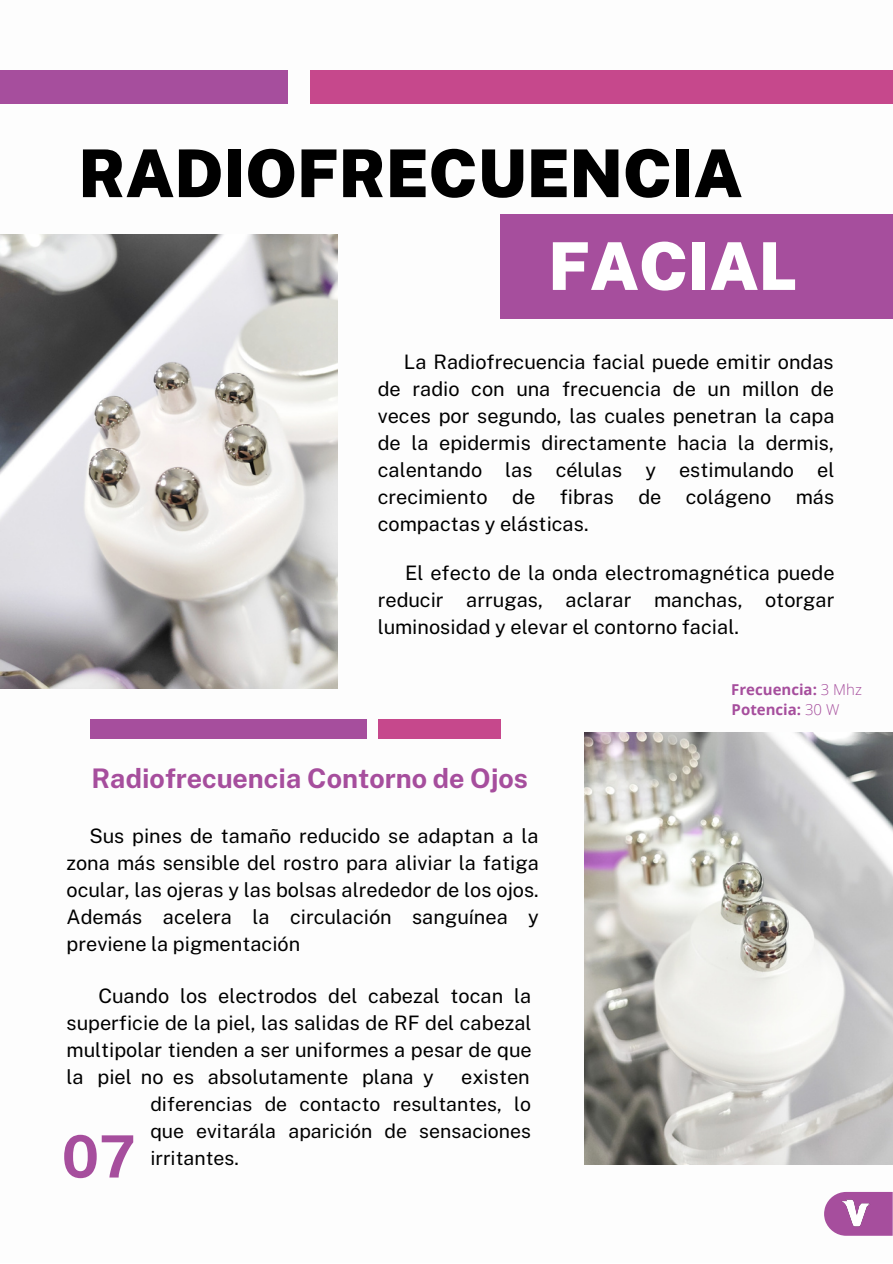
<style>
.page{position:relative;width:893px;height:1264px;background:#fff}
.page>*{position:absolute;margin:0;border:0;box-sizing:border-box;transform-origin:0 0}
.t1{font:900 66px "Public Sans";color:#000}
.t2{font:900 66px "Public Sans";color:#fff}
.t3{font:700 58.35px "Public Sans";color:#a64e9d}
.t4{font:700 27px "Public Sans";color:#a64e9d}
.t5{font:19.95px/27px "Public Sans";color:#000;text-align:justify}
.t6{font:19.5px/27px "Public Sans";color:#000;text-align:justify}
.t7{font:700 15px/19.2px "Open Sans";color:#a64e9d}
.s1{font-weight:300}
</style>
<div class="page">
<div style="left:91px;top:719px;width:276px;height:19px;background:#a64e9d"></div>
<div style="left:378px;top:719px;width:122px;height:19px;background:#c6488c"></div>
<div style="left:0;top:70px;width:288px;height:34px;background:#a64e9d"></div>
<div style="left:310px;top:70px;width:582px;height:34px;background:#c6488c"></div>
<div style="left:500px;top:214px;width:392px;height:104px;background:#a64e9d"></div>
<img style="left:1px;top:234px;width:336px;height:454px">
<svg style="left:824px;top:1191px;width:68px;height:44px"></svg>
<img style="left:827px;top:1197px;width:60px;height:39px">
<img style="left:585px;top:733px;width:307px;height:431px">
<h1 class="t1" style="left:78px;top:134px;width:665px">RADIOFRECUENCIA</h1>
<h1 class="t2" style="left:548px;top:227px;width:250px">FACIAL</h1>
<p class="t5" style="left:378px;top:348px;width:458px;text-indent:26px">La Radiofrecuencia facial puede emitir ondas de radio con una frecuencia de un millon de veces por segundo, las cuales penetran la capa de la epidermis directamente hacia la dermis, calentando las células y estimulando el crecimiento de fibras de colágeno más compactas y elásticas.</p>
<p class="t5" style="left:378px;top:559px;width:458px;text-indent:27px">El efecto de la onda electromagnética puede reducir arrugas, aclarar manchas, otorgar luminosidad y elevar el contorno facial.</p>
<h3 class="t4" style="left:91px;top:762px;width:438px">Radiofrecuencia Contorno de Ojos</h3>
<p class="t5" style="left:67px;top:821px;width:474px;text-indent:23px">Sus pines de tamaño reducido se adaptan a la zona más sensible del rostro para aliviar la fatiga ocular, las ojeras y las bolsas alrededor de los ojos.<br>Además acelera la circulación sanguínea y previene la pigmentación</p>
<p class="t5" style="left:67px;top:982px;width:466px;text-indent:32px">Cuando los electrodos del cabezal tocan la superficie de la piel, las salidas de RF del cabezal multipolar tienden a ser uniformes a pesar de que la piel no es absolutamente plana y</p>
<p class="t5" style="left:461px;top:1063px;width:70px">existen</p>
<h2 class="t3" style="left:62px;top:1122px;width:76px">07</h2>
<p class="t6" style="left:150px;top:1090px;width:382px">diferencias de contacto resultantes, lo que evitarála aparición de sensaciones irritantes.</p>
<p class="t7" style="left:731px;top:680px;width:132px">Frecuencia: <span class="s1">3 Mhz<br></span>Potencia: <span class="s1">30 W</span></p>
</div>
